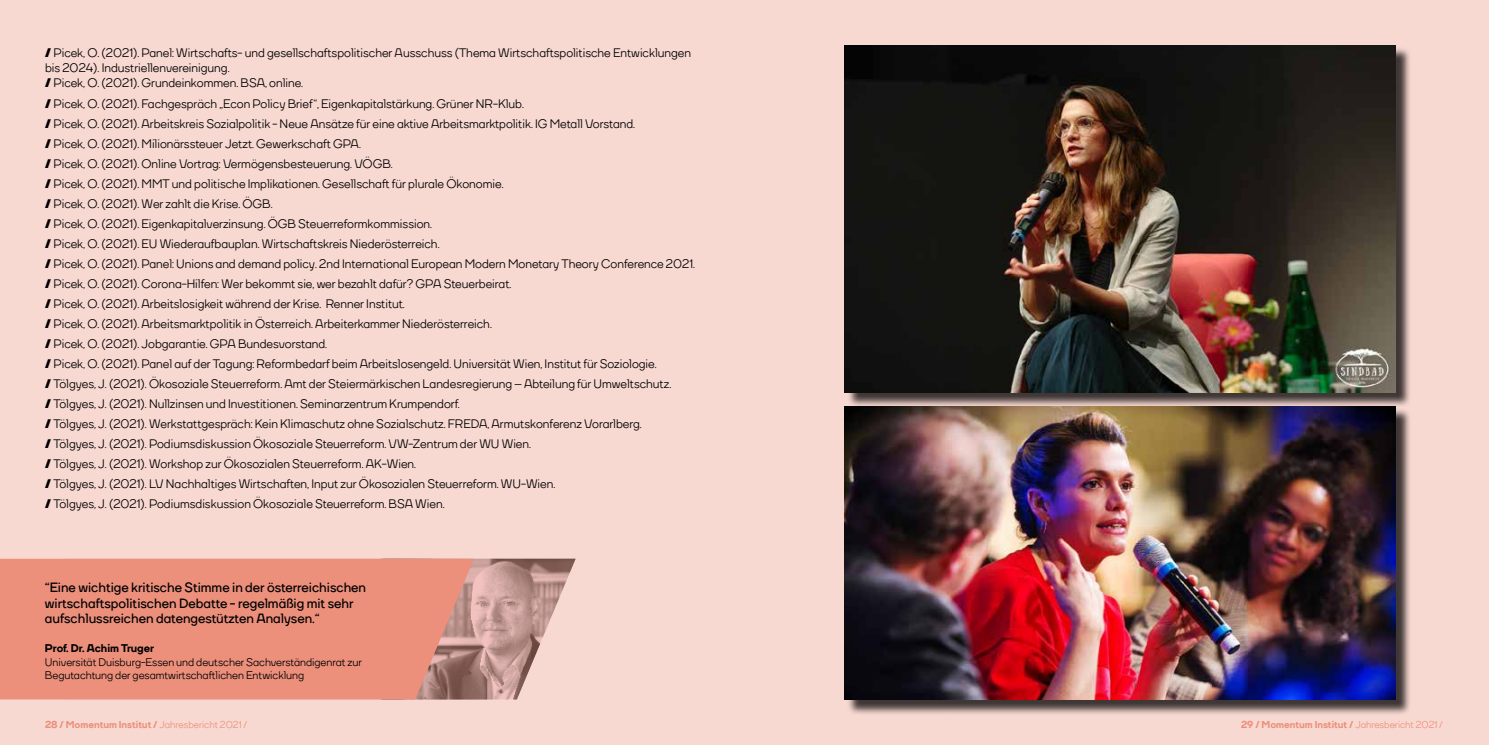
<style>
.page{position:relative;width:1489px;height:745px;background:#fff}
.page>*{position:absolute;margin:0;border:0;box-sizing:border-box;transform-origin:0 0}
.t1{font:700 13.5px/15.4px "TT Firs";color:#000}
.t2{font:500 12.5px/20px "TT Firs";color:#000}
.t3{font:500 11.25px/13.5px "TT Firs";color:#000}
.t4{font:800 11.25px "TT Firs";color:#000}
.t5{font:800 10px "TT Firs";color:#ec917c}
.s1{font-weight:900}
.s2{font-weight:500}
</style>
<div class="page">
<div style="left:0;top:0;width:1488px;height:744px;background:#f8d9d2"></div>
<div style="left:846px;top:47px;width:564px;height:360px;background:#000;opacity:.75"></div>
<img style="left:845px;top:45px;width:550px;height:347px">
<div style="left:846px;top:408px;width:564px;height:306px;background:#000;opacity:.75"></div>
<img style="left:845px;top:406px;width:550px;height:293px">
<div style="left:0;top:558px;width:65px;height:141px;background:#ec907c"></div>
<svg style="left:65px;top:558px;width:510px;height:141px;background:#e29382"></svg>
<p class="t2" style="left:45px;top:46px;width:647px;line-height:15px"><span class="s1">/</span> Picek, O. (2021). Panel: Wirtschafts- und gesellschaftspolitischer Ausschuss (Thema Wirtschaftspolitische Entwicklungen bis 2024). Industriellenvereinigung.<br><span class="s1">/</span> Picek, O. (2021). Grundeinkommen. BSA, online.</p>
<p class="t2" style="left:45px;top:93px;width:651px"><span class="s1">/</span> Picek, O. (2021). Fachgespräch „Econ Policy Brief“, Eigenkapitalstärkung. Grüner NR-Klub.<br><span class="s1">/</span> Picek, O. (2021). Arbeitskreis Sozialpolitik - Neue Ansätze für eine aktive Arbeitsmarktpolitik. IG Metall Vorstand.<br><span class="s1">/</span> Picek, O. (2021). Milionärssteuer Jetzt. Gewerkschaft GPA.<br><span class="s1">/</span> Picek, O. (2021). Online Vortrag: Vermögensbesteuerung. VÖGB.<br><span class="s1">/</span> Picek, O. (2021). MMT und politische Implikationen. Gesellschaft für plurale Ökonomie.<br><span class="s1">/</span> Picek, O. (2021). Wer zahlt die Krise. ÖGB.<br><span class="s1">/</span> Picek, O. (2021). Eigenkapitalverzinsung. ÖGB Steuerreformkommission.<br><span class="s1">/</span> Picek, O. (2021). EU Wiederaufbauplan. Wirtschaftskreis Niederösterreich.<br><span class="s1">/</span> Picek, O. (2021). Panel: Unions and demand policy. 2nd International European Modern Monetary Theory Conference 2021. <span class="s1">/</span> Picek, O. (2021). Corona-Hilfen: Wer bekommt sie, wer bezahlt dafür? GPA Steuerbeirat.<br><span class="s1">/</span> Picek, O. (2021). Arbeitslosigkeit während der Krise. Renner Institut.<br><span class="s1">/</span> Picek, O. (2021). Arbeitsmarktpolitik in Österreich. Arbeiterkammer Niederösterreich.<br><span class="s1">/</span> Picek, O. (2021). Jobgarantie. GPA Bundesvorstand.<br><span class="s1">/</span> Picek, O. (2021). Panel auf der Tagung: Reformbedarf beim Arbeitslosengeld. Universität Wien, Institut für Soziologie.<br><span class="s1">/</span> Tölgyes, J. (2021). Ökosoziale Steuerreform. Amt der Steiermärkischen Landesregierung – Abteilung für Umweltschutz.<br><span class="s1">/</span> Tölgyes, J. (2021). Nullzinsen und Investitionen. Seminarzentrum Krumpendorf.<br><span class="s1">/</span> Tölgyes, J. (2021). Werkstattgespräch: Kein Klimaschutz ohne Sozialschutz. FREDA, Armutskonferenz Vorarlberg.<br><span class="s1">/</span> Tölgyes, J. (2021). Podiumsdiskussion Ökosoziale Steuerreform. VW-Zentrum der WU Wien.<br><span class="s1">/</span> Tölgyes, J. (2021). Workshop zur Ökosozialen Steuerreform. AK-Wien.<br><span class="s1">/</span> Tölgyes, J. (2021). LV Nachhaltiges Wirtschaften, Input zur Ökosozialen Steuerreform. WU-Wien.<br><span class="s1">/</span> Tölgyes, J. (2021). Podiumsdiskussion Ökosoziale Steuerreform. BSA Wien.</p>
<p class="t1" style="left:45px;top:579px;width:323px">“Eine wichtige kritische Stimme in der österreichischen wirtschaftspolitischen Debatte - regelmäßig mit sehr aufschlussreichen datengestützten Analysen.“</p>
<p class="t4" style="left:45px;top:640px;width:111px">Prof. Dr. Achim Truger</p>
<p class="t3" style="left:45px;top:654px;width:318px">Universität Duisburg-Essen und deutscher Sachverständigenrat zur<br>Begutachtung der gesamtwirtschaftlichen Entwicklung</p>
<p class="t5" style="left:45px;top:717px;width:204px">28 / Momentum Institut / <span class="s2">Jahresbericht 2021 /</span></p>
<p class="t5" style="left:1240px;top:717px;width:203px">29 / Momentum Institut / <span class="s2">Jahresbericht 2021 /</span></p>
</div>
